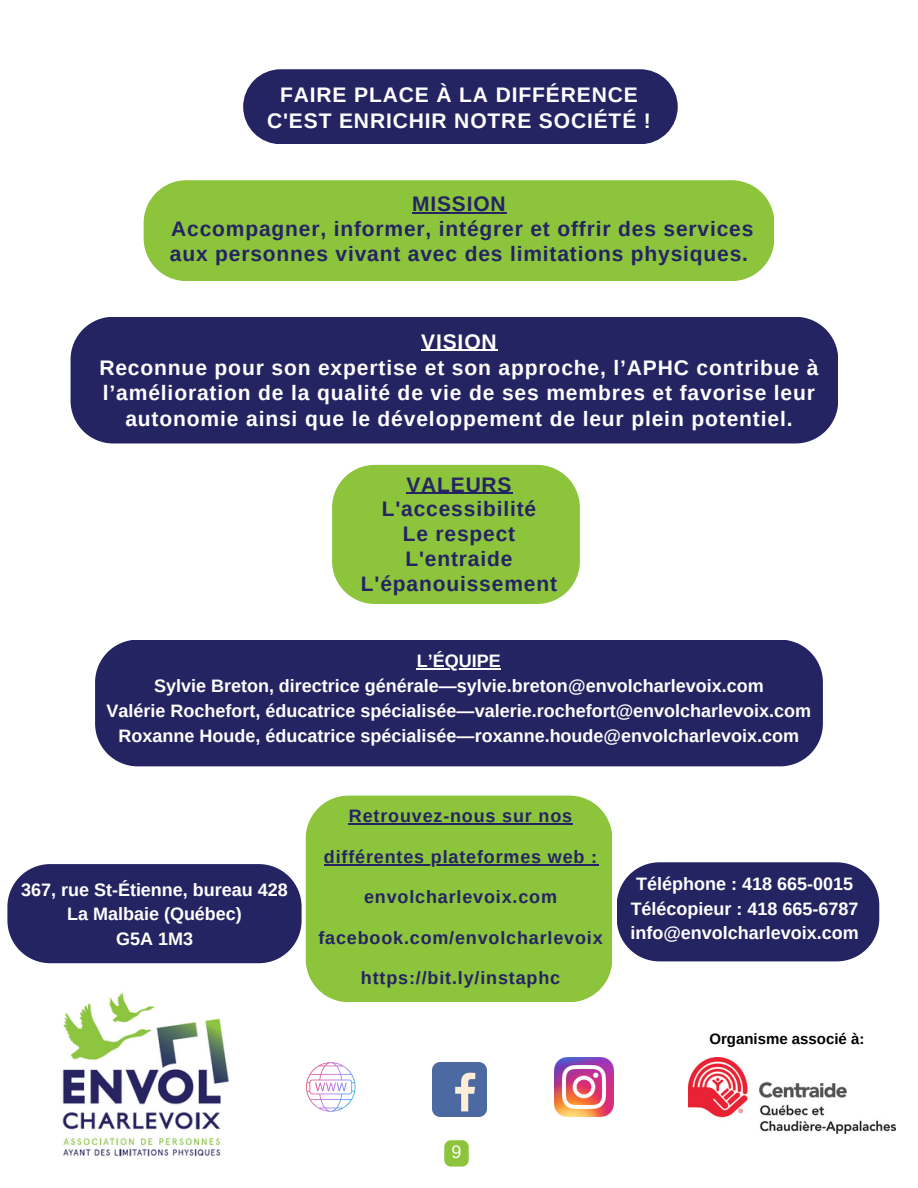
<style>
.page{position:relative;width:918px;height:1188px;background:#fff}
.page>*{position:absolute;margin:0;border:0;box-sizing:border-box;transform-origin:0 0}
.t1{font:700 21px/25.8px "Arimo";letter-spacing:.04em;color:#fff;text-align:center}
.t2{font:700 21px/24.8px "Arimo";letter-spacing:.04em;color:#242463}
.t3{font:700 18px "Arimo";color:#fff}
.t4{font:700 18px "Arimo";letter-spacing:.045em;color:#242463}
.t5{font:18px "Arimo";color:#fff}
.t6{font:700 15px "Arimo";color:#000}
</style>
<div class="page">
<div style="left:444px;top:1140px;width:25px;height:27px;background:#8cc43c;border-radius:7px"></div>
<svg style="left:306px;top:1062px;width:50px;height:50px"></svg>
<img style="left:432px;top:1062px;width:54px;height:54px">
<img style="left:554px;top:1057px;width:60px;height:60px">
<img style="left:689px;top:1057px;width:207px;height:77px">
<div style="left:144px;top:180px;width:630px;height:101px;background:#8cc43c"></div>
<hr style="left:412px;top:212px;width:95px;height:1px;background:#242463">
<svg style="left:617px;top:862px;width:262px;height:99px;background:#31316c"></svg>
<div style="left:7px;top:864px;width:295px;height:99px;background:#242463"></div>
<div style="left:306px;top:796px;width:306px;height:206px;background:#8cc43c"></div>
<hr style="left:349px;top:824px;width:224px;height:1px;background:#242463">
<hr style="left:324px;top:864px;width:274px;height:1px;background:#242463">
<div style="left:95px;top:640px;width:728px;height:126px;background:#242463"></div>
<hr style="left:417px;top:668px;width:84px;height:2px;background:#fff">
<div style="left:71px;top:317px;width:767px;height:127px;background:#242463"></div>
<hr style="left:421px;top:350px;width:77px;height:1px;background:#fff">
<div style="left:332px;top:465px;width:248px;height:139px;background:#8cc43c"></div>
<hr style="left:406px;top:493px;width:107px;height:1px;background:#242463">
<img style="left:62px;top:993px;width:167px;height:164px">
<div style="left:243px;top:69px;width:435px;height:75px;background:#242463"></div>
<p class="t1" style="left:280px;top:82px;width:359px">FAIRE PLACE À LA DIFFÉRENCE</p>
<p class="t1" style="left:267px;top:108px;width:385px">C'EST ENRICHIR NOTRE SOCIÉTÉ !</p>
<p class="t2" style="left:412px;top:192px;width:95px">MISSION</p>
<p class="t2" style="left:170px;top:216px;width:585px">Accompagner, informer, intégrer et offrir des services aux personnes vivant avec des limitations physiques.</p>
<p class="t1" style="left:421px;top:329px;width:77px">VISION</p>
<p class="t1" style="left:99px;top:354px;width:721px">Reconnue pour son expertise et son approche, l’APHC contribue à l’amélioration de la qualité de vie de ses membres et favorise leur autonomie ainsi que le développement de leur plein potentiel.</p>
<p class="t2" style="left:406px;top:472px;width:107px">VALEURS</p>
<p class="t2" style="left:382px;top:497px;width:156px">L'accessibilité</p>
<p class="t2" style="left:403px;top:522px;width:114px">Le respect</p>
<p class="t2" style="left:405px;top:546px;width:109px">L'entraide</p>
<p class="t2" style="left:361px;top:571px;width:198px">L'épanouissement</p>
<p class="t3" style="left:417px;top:651px;width:85px">L’ÉQUIPE</p>
<p class="t3" style="left:154px;top:676px;width:611px">Sylvie Breton, directrice générale—sylvie.breton@envolcharlevoix.com</p>
<p class="t3" style="left:107px;top:700px;width:706px">Valérie Rochefort, éducatrice spécialisée—valerie.rochefort@envolcharlevoix.com</p>
<p class="t3" style="left:119px;top:725px;width:682px">Roxanne Houde, éducatrice spécialisée—roxanne.houde@envolcharlevoix.com</p>
<p class="t3" style="left:21px;top:879px;width:268px">367, rue St-Étienne, bureau 428</p>
<p class="t3" style="left:67px;top:904px;width:176px">La Malbaie (Québec)</p>
<p class="t3" style="left:116px;top:929px;width:78px">G5A 1M3</p>
<p class="t4" style="left:349px;top:806px;width:225px">Retrouvez-nous sur nos</p>
<p class="t4" style="left:324px;top:847px;width:275px">différentes plateformes web :</p>
<p class="t4" style="left:364px;top:887px;width:194px">envolcharlevoix.com</p>
<p class="t4" style="left:318px;top:928px;width:286px">facebook.com/envolcharlevoix</p>
<p class="t4" style="left:361px;top:968px;width:201px">https://bit.ly/instaphc</p>
<p class="t3" style="left:636px;top:874px;width:218px">Téléphone : 418 665-0015</p>
<p class="t3" style="left:631px;top:898px;width:229px">Télécopieur : 418 665-6787</p>
<p class="t3" style="left:630px;top:923px;width:230px">info@envolcharlevoix.com</p>
<p class="t6" style="left:709px;top:1031px;width:157px">Organisme associé à:</p>
<p class="t5" style="left:451px;top:1142px;width:12px">9</p>
</div>
